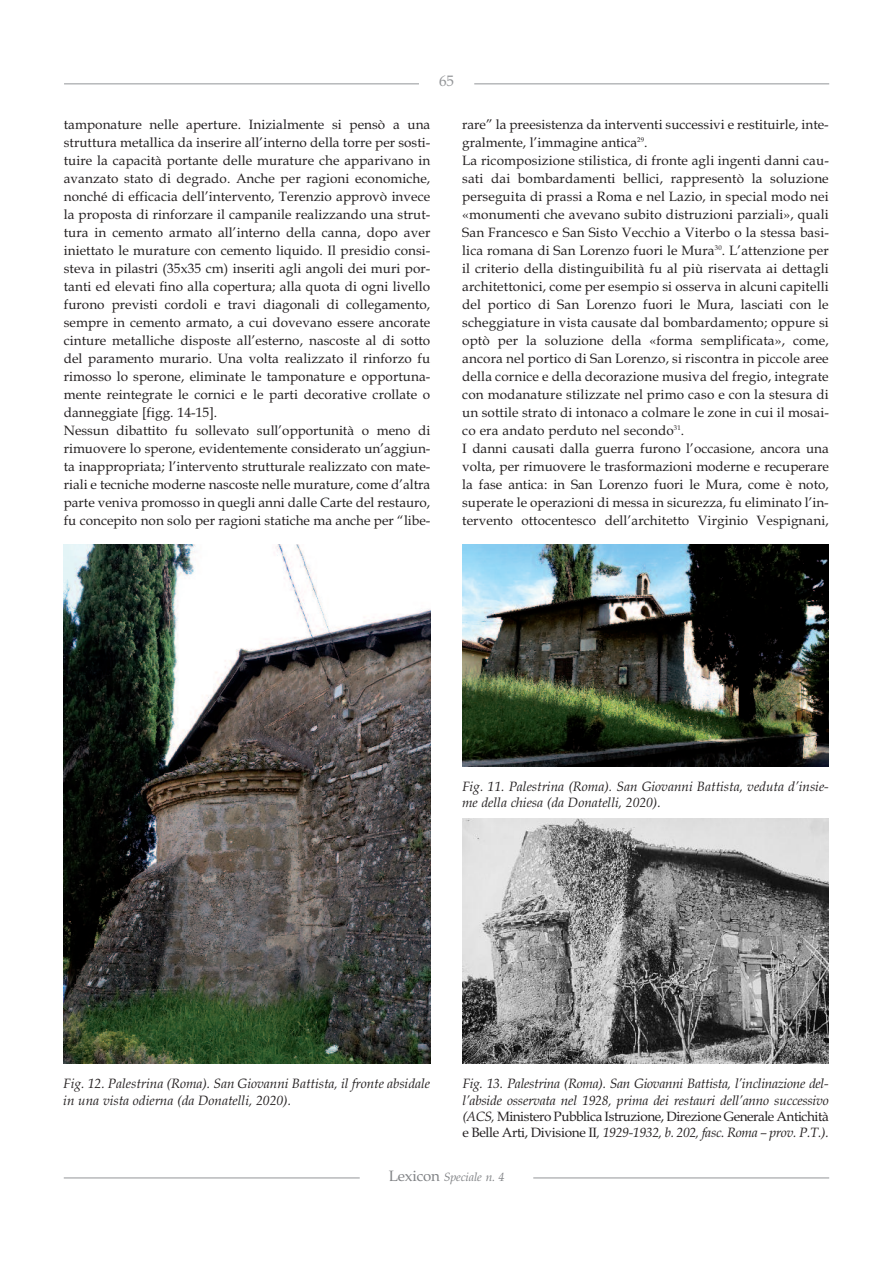
<style>
.page{position:relative;width:893px;height:1263px;background:#fff}
.page>*{position:absolute;margin:0;border:0;box-sizing:border-box;transform-origin:0 0}
.t1{font:15px "Book Antiqua";color:#939598}
.t2{font:13.5px/18px "Book Antiqua";letter-spacing:.005em;color:#231f20}
.t3{font:italic 13.5px/16.4px "Book Antiqua";color:#231f20}
.t4{font:italic 12px "Book Antiqua";letter-spacing:-.01em;color:#808285}
.s1{font-style:normal}
.s2{font-style:normal;font-size:15px}
</style>
<div class="page">
<hr style="left:64px;top:83px;width:355px;height:1px;background:#939598">
<hr style="left:474px;top:83px;width:355px;height:1px;background:#939598">
<hr style="left:64px;top:1177px;width:296px;height:1px;background:#939598">
<hr style="left:533px;top:1177px;width:296px;height:1px;background:#939598">
<img style="left:64px;top:544px;width:366px;height:519px">
<img style="left:462px;top:544px;width:367px;height:222px">
<img style="left:462px;top:818px;width:367px;height:245px">
<p class="t1" style="left:439px;top:72px;width:16px">65</p>
<p class="t2" style="left:64px;top:115px;width:368px">tamponature nelle aperture. Inizialmente si pensò a una struttura metallica da inserire all’interno della torre per sosti&shy;tuire la capacità portante delle murature che apparivano in avanzato stato di degrado. Anche per ragioni economiche, nonché di efficacia dell’intervento, Terenzio approvò invece la proposta di rinforzare il campanile realizzando una strut&shy;tura in cemento armato all’interno della canna, dopo aver iniettato le murature con cemento liquido. Il presidio consi&shy;steva in pilastri (35x35 cm) inseriti agli angoli dei muri por&shy;tanti ed elevati fino alla copertura; alla quota di ogni livello furono previsti cordoli e travi diagonali di collegamento, sempre in cemento armato, a cui dovevano essere ancorate cinture metalliche disposte all’esterno, nascoste al di sotto del paramento murario. Una volta realizzato il rinforzo fu rimosso lo sperone, eliminate le tamponature e opportuna&shy;mente reintegrate le cornici e le parti decorative crollate o danneggiate [figg. 14-15].<br>Nessun dibattito fu sollevato sull’opportunità o meno di rimuovere lo sperone, evidentemente considerato un’aggiun&shy;ta inappropriata; l’intervento strutturale realizzato con mate&shy;riali e tecniche moderne nascoste nelle murature, come d’altra parte veniva promosso in quegli anni dalle Carte del restauro, fu concepito non solo per ragioni statiche ma anche per “libe-</p>
<p class="t2" style="left:462px;top:115px;width:368px">rare” la preesistenza da interventi successivi e restituirle, inte&shy;gralmente, l’immagine antica<sup>29</sup>.<br>La ricomposizione stilistica, di fronte agli ingenti danni cau&shy;sati dai bombardamenti bellici, rappresentò la soluzione perseguita di prassi a Roma e nel Lazio, in special modo nei «monumenti che avevano subito distruzioni parziali», quali San Francesco e San Sisto Vecchio a Viterbo o la stessa basi&shy;lica romana di San Lorenzo fuori le Mura<sup>30</sup>. L’attenzione per il criterio della distinguibilità fu al più riservata ai dettagli architettonici, come per esempio si osserva in alcuni capitelli del portico di San Lorenzo fuori le Mura, lasciati con le scheggiature in vista causate dal bombardamento; oppure si optò per la soluzione della «forma semplificata», come, ancora nel portico di San Lorenzo, si riscontra in piccole aree della cornice e della decorazione musiva del fregio, integrate con modanature stilizzate nel primo caso e con la stesura di un sottile strato di intonaco a colmare le zone in cui il mosai&shy;co era andato perduto nel secondo<sup>31</sup>.<br>I danni causati dalla guerra furono l’occasione, ancora una volta, per rimuovere le trasformazioni moderne e recuperare la fase antica: in San Lorenzo fuori le Mura, come è noto, superate le operazioni di messa in sicurezza, fu eliminato l’in&shy;tervento ottocentesco dell’architetto Virginio Vespignani,</p>
<p class="t3" style="left:462px;top:778px;width:368px">Fig. 11. Palestrina (Roma). San Giovanni Battista, veduta d’insie&shy;me della chiesa (da Donatelli, 2020).</p>
<p class="t3" style="left:63px;top:1075px;width:368px">Fig. 12. Palestrina (Roma). San Giovanni Battista, il fronte absidale in una vista odierna (da Donatelli, 2020).</p>
<p class="t3" style="left:462px;top:1075px;width:368px;text-align:justify">Fig. 13. Palestrina (Roma). San Giovanni Battista, l’inclinazione del&shy;l’abside osservata nel 1928, prima dei restauri dell’anno successivo (ACS, <span class="s1">Ministero Pubblica Istruzione, Direzione Generale Antichità e Belle Arti, Divisione II</span>, 1929-1932, b. 202, fasc. Roma – prov. P.T.).</p>
<p class="t4" style="left:389px;top:1170px;width:117px"><span class="s2">Lexicon</span> Speciale n. 4</p>
</div>
